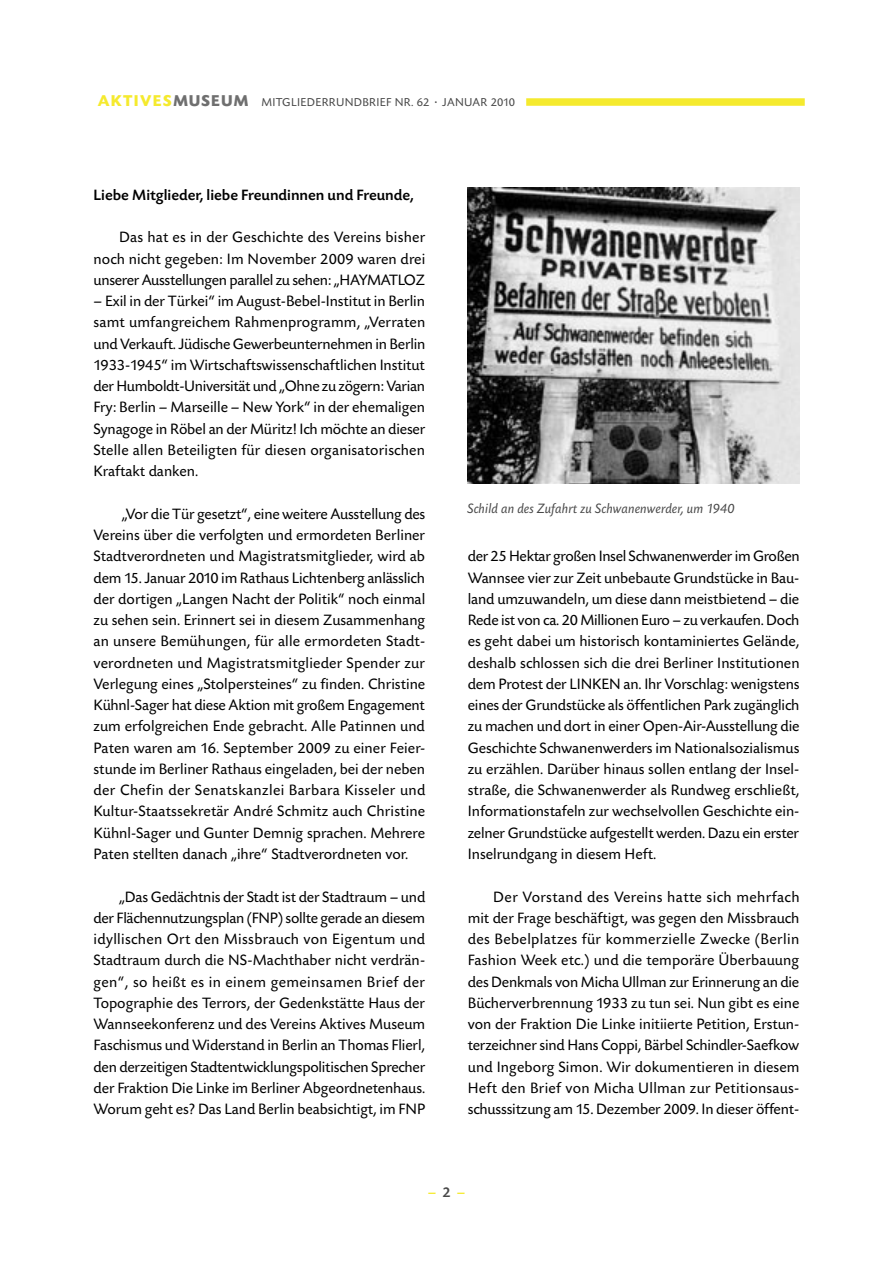
<style>
.page{position:relative;width:893px;height:1263px;background:#fff}
.page>*{position:absolute;margin:0;border:0;box-sizing:border-box;transform-origin:0 0}
.t1{font:15.75px/21.3px "Today SB";letter-spacing:-.005em;color:#000;text-align:justify}
.t2{font:500 15.75px "Today SB";color:#000}
.t3{font:500 15px "Today SB";color:#f5ea2e}
.t4{font:italic 14.25px "Today SB";color:#484848}
.t5{font:12px "Today SB";letter-spacing:.025em;color:#484848}
.s1{font-weight:700;font-size:16.5px;color:#f5ea2e}
.s2{font-weight:700;font-size:16.5px;color:#6f6f6f}
.s3{color:#484848}
</style>
<div class="page">
<div style="left:526px;top:98px;width:279px;height:8px;background:#f5ea2e"></div>
<img style="left:468px;top:187px;width:331px;height:296px">
<p class="t5" style="left:98px;top:95px;width:419px"><span class="s1">AKTIVES</span><span class="s2">MUSEUM</span> MITGLIEDERRUNDBRIEF NR. 62 · JANUAR 2010</p>
<p class="t2" style="left:94px;top:186px;width:322px">Liebe Mitglieder, liebe Freundinnen und Freunde,</p>
<p class="t1" style="left:94px;top:227px;width:333px;text-indent:26px">Das hat es in der Geschichte des Vereins bisher noch nicht gegeben: Im November 2009 waren drei unserer Ausstellungen parallel zu sehen: „HAYMATLOZ</p>
<p class="t1" style="left:94px;top:291px;width:333px">– Exil in der Türkei“ im August-Bebel-Institut in Berlin samt umfangreichem Rahmenprogramm, „Verraten und Verkauft. Jüdische Gewerbeunternehmen in Berlin 1933-1945“ im Wirtschaftswissenschaftlichen Institut der Humboldt-Universität und „Ohne zu zögern: Varian Fry: Berlin – Marseille – New York“ in der ehemaligen Synagoge in Röbel an der Müritz! Ich möchte an dieser Stelle allen Beteiligten für diesen organisatorischen Kraftakt danken.</p>
<p class="t1" style="left:94px;top:504px;width:333px;text-indent:28px">„Vor die Tür gesetzt“, eine weitere Ausstellung des Vereins über die verfolgten und ermordeten Berliner Stadtverordneten und Magistratsmitglieder, wird ab dem 15. Januar 2010 im Rathaus Lichtenberg anlässlich der dortigen „Langen Nacht der Politik“ noch einmal zu sehen sein. Erinnert sei in diesem Zusammenhang an unsere Bemühungen, für alle ermordeten Stadt&shy;verordneten und Magistratsmitglieder Spender zur Verlegung eines „Stolpersteines“ zu finden. Christine Kühnl-Sager hat diese Aktion mit großem Engagement zum erfolgreichen Ende gebracht. Alle Patinnen und Paten waren am 16. September 2009 zu einer Feier&shy;stunde im Berliner Rathaus eingeladen, bei der neben der Chefin der Senatskanzlei Barbara Kisseler und Kultur-Staatssekretär André Schmitz auch Christine Kühnl-Sager und Gunter Demnig sprachen. Mehrere Paten stellten danach „ihre“ Stadtverordneten vor.</p>
<p class="t1" style="left:94px;top:886px;width:333px;text-indent:26px">„Das Gedächtnis der Stadt ist der Stadtraum – und der Flächennutzungsplan (FNP) sollte gerade an diesem idyllischen Ort den Missbrauch von Eigentum und Stadtraum durch die NS-Machthaber nicht verdrän&shy;gen“, so heißt es in einem gemeinsamen Brief der Topographie des Terrors, der Gedenkstätte Haus der Wannseekonferenz und des Vereins Aktives Museum Faschismus und Widerstand in Berlin an Thomas Flierl, den derzeitigen Stadtentwicklungspolitischen Sprecher der Fraktion Die Linke im Berliner Abgeordnetenhaus.<br>Worum geht es? Das Land Berlin beabsichtigt, im FNP</p>
<p class="t4" style="left:468px;top:501px;width:269px">Schild an des Zufahrt zu Schwanenwerder, um 1940</p>
<p class="t1" style="left:468px;top:546px;width:333px">der 25 Hektar großen Insel Schwanenwerder im Großen Wannsee vier zur Zeit unbebaute Grundstücke in Bau&shy;land umzuwandeln, um diese dann meistbietend – die Rede ist von ca. 20 Millionen Euro – zu verkaufen. Doch es geht dabei um historisch kontaminiertes Gelände, deshalb schlossen sich die drei Berliner Institutionen dem Protest der LINKEN an. Ihr Vorschlag: wenigstens eines der Grundstücke als öffentlichen Park zugänglich zu machen und dort in einer Open-Air-Ausstellung die Geschichte Schwanenwerders im Nationalsozialismus zu erzählen. Darüber hinaus sollen entlang der Insel&shy;straße, die Schwanenwerder als Rundweg erschließt, Informationstafeln zur wechselvollen Geschichte ein&shy;zelner Grundstücke aufgestellt werden. Dazu ein erster Inselrundgang in diesem Heft.</p>
<p class="t1" style="left:468px;top:886px;width:333px;text-indent:26px">Der Vorstand des Vereins hatte sich mehrfach mit der Frage beschäftigt, was gegen den Missbrauch des Bebelplatzes für kommerzielle Zwecke (Berlin Fashion Week etc.) und die temporäre Überbauung des Denkmals von Micha Ullman zur Erinnerung an die Bücherverbrennung 1933 zu tun sei. Nun gibt es eine von der Fraktion Die Linke initiierte Petition, Erstun&shy;terzeichner sind Hans Coppi, Bärbel Schindler-Saefkow und Ingeborg Simon. Wir dokumentieren in diesem Heft den Brief von Micha Ullman zur Petitionsaus&shy;schusssitzung am 15. Dezember 2009. In dieser öffent-</p>
<p class="t3" style="left:428px;top:1184px;width:39px">– <span class="s3">2</span> –</p>
</div>
